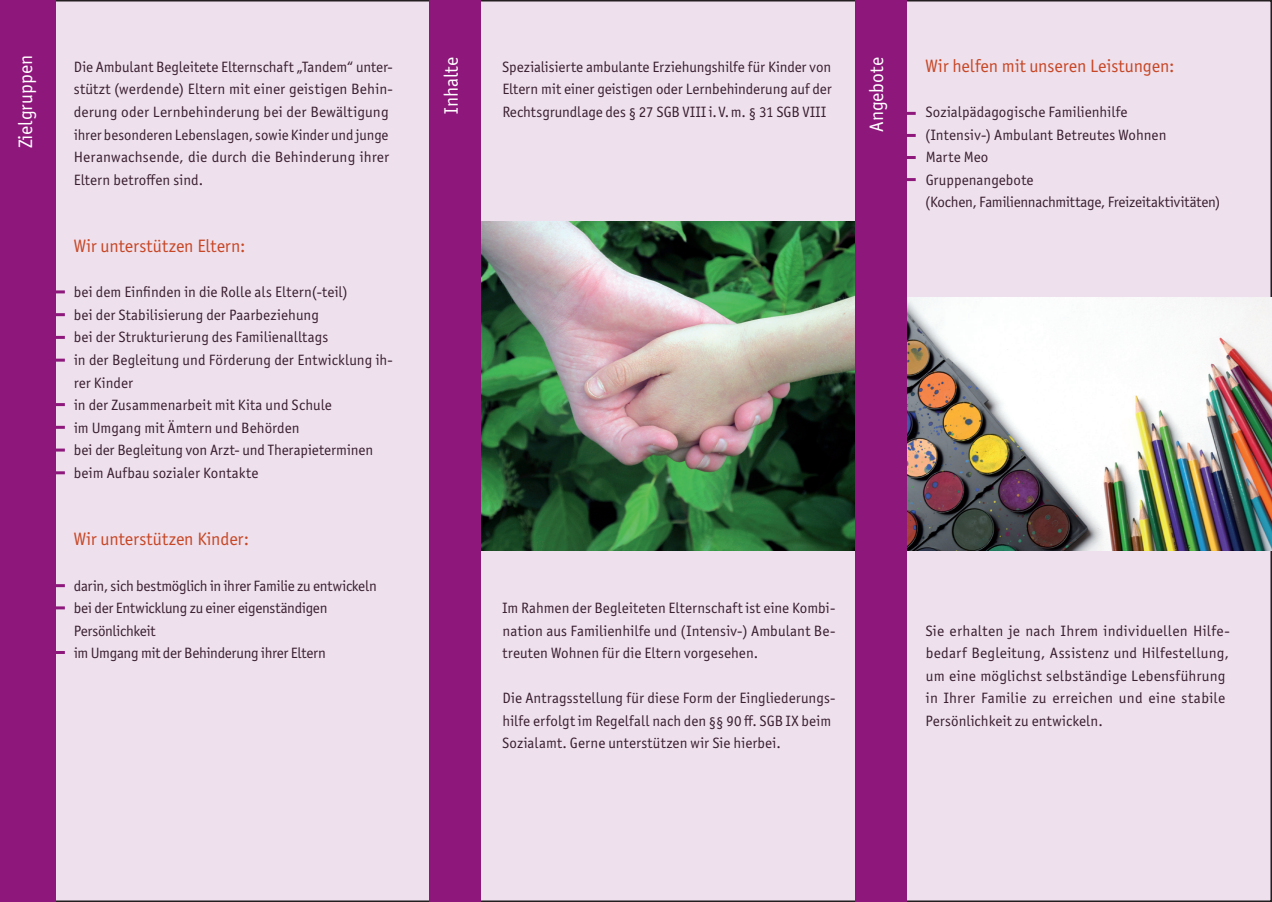
<style>
.page{position:relative;width:1272px;height:902px;background:#fff}
.page>*{position:absolute;margin:0;border:0;box-sizing:border-box;transform-origin:0 0}
.t1{font:19.5px "Officina Sans ITC Pro";color:#fff}
.t2{font:18px "Officina Sans ITC Pro";color:#c74625}
.t3{font:15px/22.5px "Officina Sans ITC Pro";letter-spacing:.005em;color:#3a1f31}
.t4{font:15px/22.5px "Officina Sans ITC Pro";letter-spacing:-.015em;color:#3a1f31}
</style>
<div class="page">
<div style="left:1px;top:1px;width:1270px;height:900px;background:#eee1ed"></div>
<img style="left:906px;top:298px;width:365px;height:253px">
<img style="left:480px;top:221px;width:375px;height:330px">
<div style="left:429px;top:0;width:51px;height:901px;background:#8e177c"></div>
<div style="left:0;top:0;width:55px;height:901px;background:#8e177c"></div>
<div style="left:855px;top:0;width:51px;height:901px;background:#8e177c"></div>
<hr style="left:889px;top:134px;width:26px;height:3px;background:#8e177c">
<hr style="left:889px;top:178px;width:26px;height:3px;background:#8e177c">
<hr style="left:889px;top:156px;width:26px;height:3px;background:#8e177c">
<hr style="left:38px;top:290px;width:27px;height:3px;background:#8e177c">
<hr style="left:38px;top:403px;width:27px;height:3px;background:#8e177c">
<hr style="left:38px;top:313px;width:27px;height:3px;background:#8e177c">
<hr style="left:38px;top:426px;width:27px;height:3px;background:#8e177c">
<hr style="left:889px;top:112px;width:26px;height:3px;background:#8e177c">
<hr style="left:38px;top:584px;width:27px;height:3px;background:#8e177c">
<hr style="left:38px;top:606px;width:27px;height:3px;background:#8e177c">
<hr style="left:38px;top:651px;width:27px;height:3px;background:#8e177c">
<hr style="left:38px;top:358px;width:27px;height:3px;background:#8e177c">
<hr style="left:38px;top:471px;width:27px;height:3px;background:#8e177c">
<hr style="left:38px;top:336px;width:27px;height:3px;background:#8e177c">
<hr style="left:38px;top:448px;width:27px;height:3px;background:#8e177c">
<h1 class="t1" style="left:14px;top:148px;width:95px;rotate:-90deg">Zielgruppen</h1>
<h1 class="t1" style="left:865px;top:132px;width:76px;rotate:-90deg">Angebote</h1>
<h1 class="t1" style="left:439px;top:113px;width:58px;rotate:-90deg">Inhalte</h1>
<p class="t3" style="left:74px;top:55px;width:321px">Die Ambulant Begleitete Elternschaft „Tandem“ unter&shy;stützt (werdende) Eltern mit einer geistigen Behin&shy;derung oder Lernbehinderung bei der Bewältigung ihrer besonderen Lebenslagen, sowie Kinder und junge Heranwachsende, die durch die Behinderung ihrer Eltern betroffen sind.</p>
<p class="t3" style="left:502px;top:55px;width:331px;text-align:justify">Spezialisierte ambulante Erziehungshilfe für Kinder von Eltern mit einer geistigen oder Lernbehinderung auf der Rechtsgrundlage des § 27 SGB VIII i.V.m. § 31 SGB VIII</p>
<p class="t2" style="left:74px;top:235px;width:173px">Wir unterstützen Eltern:</p>
<p class="t3" style="left:74px;top:281px;width:320px">bei dem Einfinden in die Rolle als Eltern(-teil)<br>bei der Stabilisierung der Paarbeziehung<br>bei der Strukturierung des Familienalltags<br>in der Begleitung und Förderung der Entwicklung ih&shy;rer Kinder<br>in der Zusammenarbeit mit Kita und Schule<br>im Umgang mit Ämtern und Behörden<br>bei der Begleitung von Arzt- und Therapieterminen beim Aufbau sozialer Kontakte</p>
<p class="t2" style="left:74px;top:528px;width:177px">Wir unterstützen Kinder:</p>
<p class="t4" style="left:74px;top:574px;width:305px">darin, sich bestmöglich in ihrer Familie zu entwickeln bei der Entwicklung zu einer eigenständigen Persönlichkeit<br>im Umgang mit der Behinderung ihrer Eltern</p>
<p class="t3" style="left:502px;top:596px;width:334px;text-align:justify">Im Rahmen der Begleiteten Elternschaft ist eine Kombi&shy;nation aus Familienhilfe und (Intensiv-) Ambulant Be&shy;treuten Wohnen für die Eltern vorgesehen.</p>
<p class="t3" style="left:502px;top:686px;width:335px">Die Antragsstellung für diese Form der Eingliederungs&shy;hilfe erfolgt im Regelfall nach den §§ 90 ff. SGB IX beim<br>Sozialamt. Gerne unterstützen wir Sie hierbei.</p>
<p class="t2" style="left:925px;top:55px;width:250px">Wir helfen mit unseren Leistungen:</p>
<p class="t3" style="left:925px;top:101px;width:297px">Sozialpädagogische Familienhilfe<br>(Intensiv-) Ambulant Betreutes Wohnen<br>Marte Meo<br>Gruppenangebote<br>(Kochen, Familiennachmittage, Freizeitaktivitäten)</p>
<p class="t3" style="left:925px;top:619px;width:306px">Sie erhalten je nach Ihrem individuellen Hilfe&shy;bedarf Begleitung, Assistenz und Hilfestellung, um eine möglichst selbständige Lebensführung in Ihrer Familie zu erreichen und eine stabile Persönlichkeit zu entwickeln.</p>
</div>
